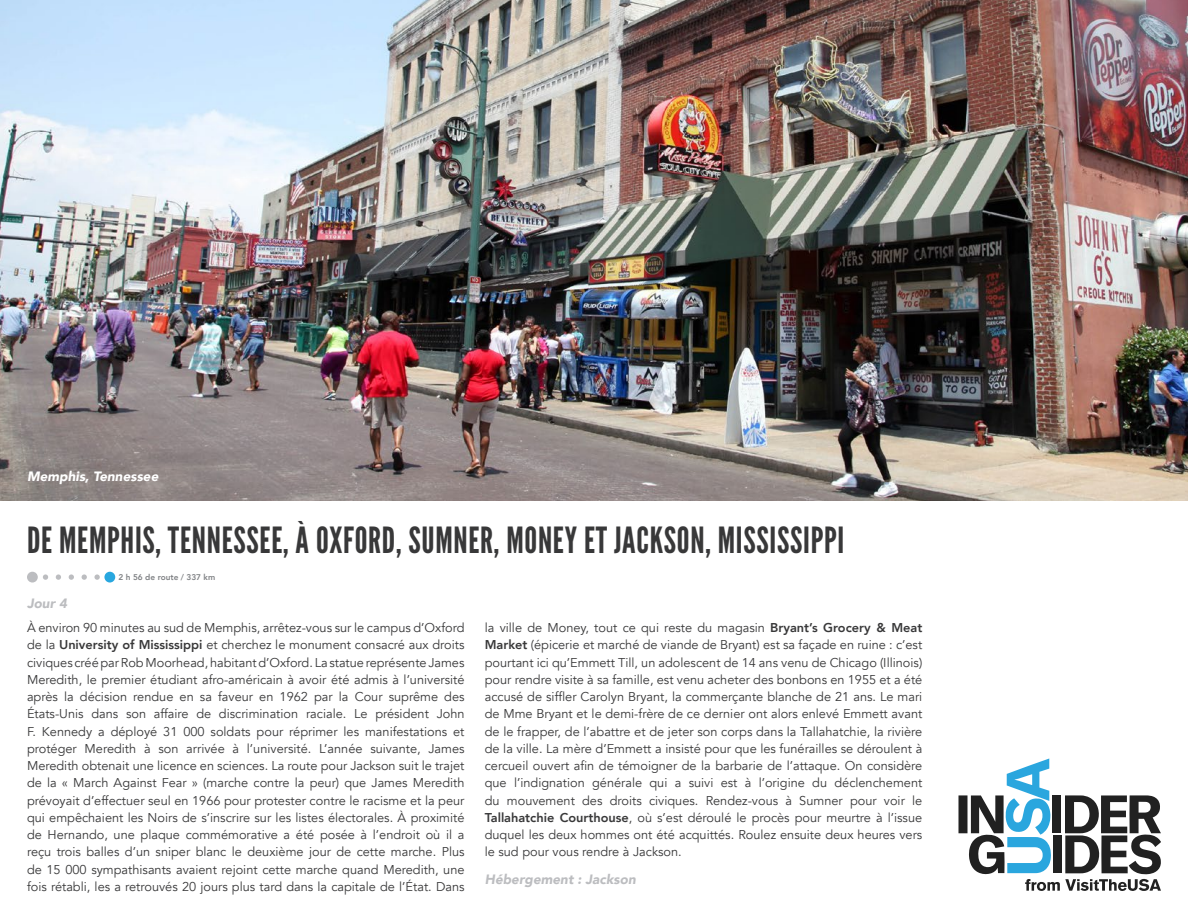
<style>
.page{position:relative;width:1188px;height:918px;background:#fff}
.page>*{position:absolute;margin:0;border:0;box-sizing:border-box;transform-origin:0 0}
.Section_Title_no_lin{font:36px "League Gothic";letter-spacing:.02em;color:#383839}
.Accommodation{font:italic 900 13.5px "Avenir";color:#bcbdc0}
.Photo_Caption{font:italic 900 13.5px "Avenir";color:#fff}
.t1{font:12.75px/17.2px "Avenir";color:#383839;text-align:justify}
.t2{font:800 8.25px "Avenir";color:#808285}
.s1{font-weight:800}
</style>
<div class="page">
<img style="left:0;top:0;width:1188px;height:501px">
<svg style="left:959px;top:759px;width:202px;height:132px"></svg>
<svg style="left:43px;top:574px;width:57px;height:6px"></svg>
<div style="left:27px;top:572px;width:11px;height:11px;background:#bcbdc0;border-radius:50%"></div>
<div style="left:104px;top:572px;width:11px;height:11px;background:#28a7df;border-radius:50%"></div>
<p class="Photo_Caption" style="left:27px;top:465px;width:133px">Memphis, Tennessee</p>
<p class="Section_Title_no_lin" style="left:27px;top:519px;width:819px">DE MEMPHIS, TENNESSEE, À OXFORD, SUMNER, MONEY ET JACKSON, MISSISSIPPI</p>
<p class="t2" style="left:119px;top:571px;width:98px">2 h 56 de route / 337 km</p>
<p class="Accommodation" style="left:27px;top:592px;width:42px">Jour 4</p>
<p class="t1" style="left:27px;top:619px;width:439px">À environ 90 minutes au sud de Memphis, arrêtez-vous sur le campus d’Oxford de la <span class="s1">University of Mississippi</span> et cherchez le monument consacré aux droits civiques créé par Rob Moorhead, habitant d’Oxford. La statue représente James Meredith, le premier étudiant afro-américain à avoir été admis à l’université après la décision rendue en sa faveur en 1962 par la Cour suprême des États-Unis dans son affaire de discrimination raciale. Le président John F. Kennedy a déployé 31 000 soldats pour réprimer les manifestations et protéger Meredith à son arrivée à l’université. L’année suivante, James Meredith obtenait une licence en sciences. La route pour Jackson suit le trajet de la « March Against Fear » (marche contre la peur) que James Meredith prévoyait d’effectuer seul en 1966 pour protester contre le racisme et la peur qui empêchaient les Noirs de s’inscrire sur les listes électorales. À proximité de Hernando, une plaque commémorative a été posée à l’endroit où il a reçu trois balles d’un sniper blanc le deuxième jour de cette marche. Plus de 15 000 sympathisants avaient rejoint cette marche quand Meredith, une fois rétabli, les a retrouvés 20 jours plus tard dans la capitale de l’État. Dans</p>
<p class="t1" style="left:485px;top:619px;width:439px">la ville de Money, tout ce qui reste du magasin <span class="s1">Bryant’s Grocery &amp; Meat Market</span> (épicerie et marché de viande de Bryant) est sa façade en ruine : c’est pourtant ici qu’Emmett Till, un adolescent de 14 ans venu de Chicago (Illinois) pour rendre visite à sa famille, est venu acheter des bonbons en 1955 et a été accusé de siffler Carolyn Bryant, la commerçante blanche de 21 ans. Le mari de Mme Bryant et le demi-frère de ce dernier ont alors enlevé Emmett avant de le frapper, de l’abattre et de jeter son corps dans la Tallahatchie, la rivière de la ville. La mère d’Emmett a insisté pour que les funérailles se déroulent à cercueil ouvert afin de témoigner de la barbarie de l’attaque. On considère que l’indignation générale qui a suivi est à l’origine du déclenchement du mouvement des droits civiques. Rendez-vous à Sumner pour voir le <span class="s1">Tallahatchie Courthouse</span>, où s’est déroulé le procès pour meurtre à l’issue duquel les deux hommes ont été acquittés. Roulez ensuite deux heures vers le sud pour vous rendre à Jackson.</p>
<p class="Accommodation" style="left:485px;top:868px;width:152px">Hébergement : Jackson</p>
</div>
